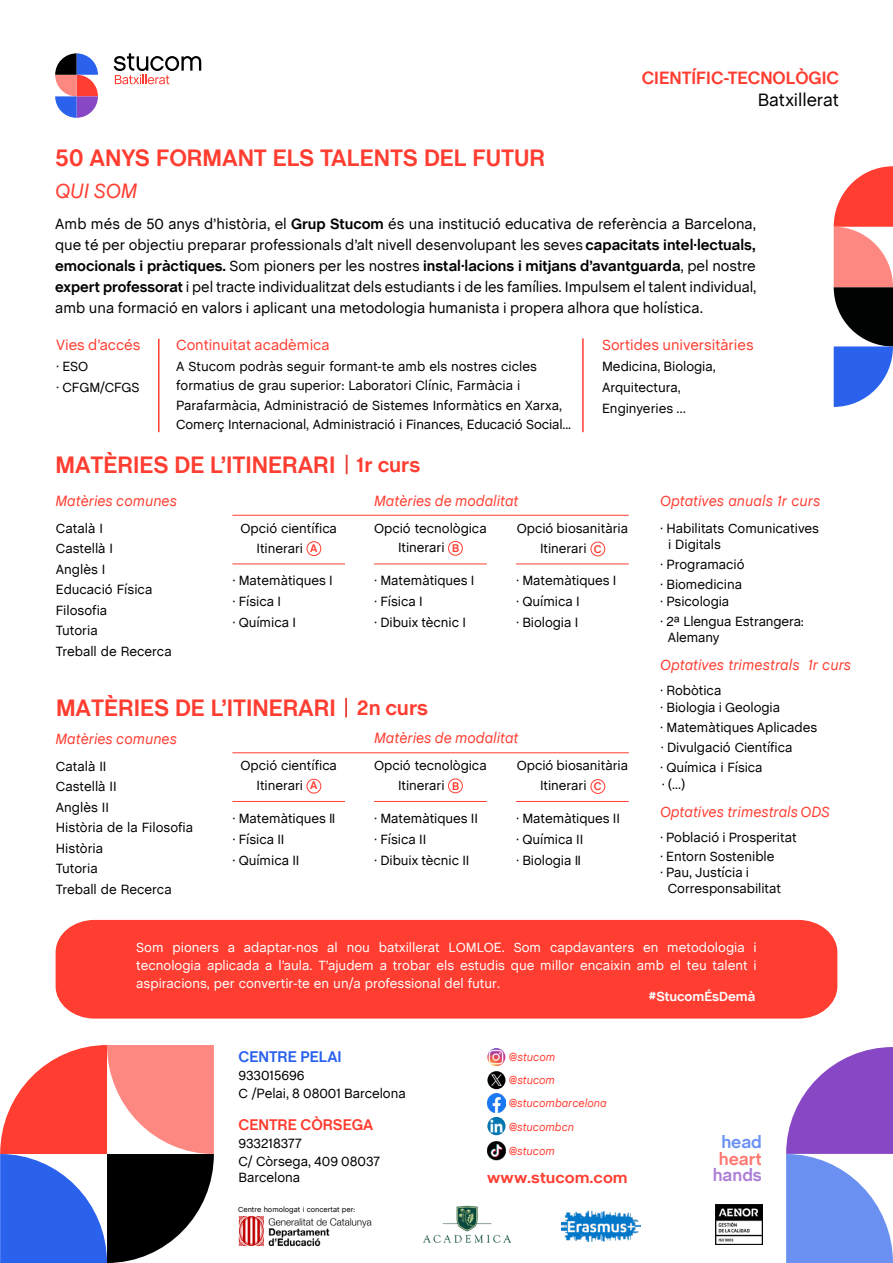
<style>
.page{position:relative;width:893px;height:1263px;background:#fff}
.page>*{position:absolute;margin:0;border:0;box-sizing:border-box;transform-origin:0 0}
.t1{font:700 24px "Chalet";color:#ff3d31}
.t2{font:700 21px "Chalet";letter-spacing:-.005em;color:#ff3d31}
.t3{font:italic 21px "Chalet";letter-spacing:-.005em;color:#ff3d31}
.t4{font:700 18px "Chalet";color:#ff3d31}
.t5{font:18px "Chalet";color:#000}
.t6{font:700 17.4px "Chalet";color:#ff3d31}
.t7{font:700 17.4px "Chalet";color:#8847c4}
.t8{font:700 17.4px "Chalet";color:#2a61ed}
.t9{font:700 15.6px "Chalet";color:#ff3d31;scale:1.08 1}
.t10{font:700 15.6px "Chalet";color:#ff3d31}
.t11{font:700 15.6px "Chalet";color:#2a61ed}
.t12{font:15px/21px "Chalet";color:#000;text-align:justify}
.t13{font:italic 15px "Chalet";color:#ff3d31}
.t14{font:15px "Chalet";color:#ff3d31}
.t15{font:13.5px/21px "Chalet";color:#000}
.t16{font:13.5px/18px "Chalet";color:#fff;text-align:justify}
.t17{font:700 13.35px "Chalet";color:#fff}
.t18{font:italic 11.55px/23.2px "Chalet";color:#ff3d31}
.t19{font:7.5px "Chalet";color:#000}
.s1{font-weight:700}
.s2{font-weight:700;font-size:11.25px;color:#ff3d31}
</style>
<div class="page">
<svg style="left:834px;top:166px;width:59px;height:241px"></svg>
<hr style="left:158px;top:339px;width:1px;height:93px;background:#ff3d31">
<hr style="left:582px;top:338px;width:2px;height:94px;background:#ff3d31">
<svg style="left:346px;top:455px;width:2px;height:19px"></svg>
<svg style="left:345px;top:698px;width:2px;height:19px"></svg>
<hr style="left:374px;top:563px;width:113px;height:1px;background:#ff3d31">
<hr style="left:232px;top:515px;width:397px;height:1px;background:#ff3d31">
<hr style="left:232px;top:563px;width:113px;height:1px;background:#ff3d31">
<hr style="left:516px;top:563px;width:113px;height:1px;background:#ff3d31">
<div style="left:307px;top:541px;width:14px;height:15px;border:1px solid #ff3d31;border-radius:50%"></div>
<div style="left:448px;top:541px;width:15px;height:15px;border:1px solid #ff3d31;border-radius:50%"></div>
<div style="left:591px;top:542px;width:14px;height:14px;border:1px solid #ff3d31;border-radius:50%"></div>
<hr style="left:374px;top:801px;width:113px;height:1px;background:#ff3d31">
<hr style="left:232px;top:752px;width:397px;height:1px;background:#ff3d31">
<hr style="left:232px;top:801px;width:113px;height:1px;background:#ff3d31">
<hr style="left:516px;top:801px;width:113px;height:1px;background:#ff3d31">
<div style="left:307px;top:779px;width:14px;height:14px;border:1px solid #ff3d31;border-radius:50%"></div>
<div style="left:448px;top:778px;width:15px;height:15px;border:1px solid #ff3d31;border-radius:50%"></div>
<div style="left:591px;top:779px;width:14px;height:15px;border:1px solid #ff3d31;border-radius:50%"></div>
<svg style="left:55px;top:53px;width:43px;height:65px"></svg>
<svg style="left:114px;top:53px;width:87px;height:31px"></svg>
<div style="left:56px;top:920px;width:781px;height:98px;background:#ff3d31"></div>
<svg style="left:786px;top:1047px;width:107px;height:216px"></svg>
<svg style="left:0;top:1045px;width:214px;height:218px"></svg>
<img style="left:715px;top:1205px;width:47px;height:39px">
<img style="left:561px;top:1210px;width:79px;height:33px">
<img style="left:238px;top:1215px;width:134px;height:31px">
<img style="left:423px;top:1205px;width:87px;height:37px">
<img style="left:487px;top:1071px;width:18px;height:18px;border-radius:9px">
<img style="left:487px;top:1048px;width:18px;height:18px;border-radius:9px">
<img style="left:487px;top:1094px;width:18px;height:18px">
<img style="left:487px;top:1117px;width:19px;height:18px;border-radius:9px">
<img style="left:487px;top:1142px;width:19px;height:18px">
<h1 class="t1" style="left:55px;top:144px;width:492px">50 ANYS FORMANT ELS TALENTS DEL FUTUR</h1>
<h2 class="t3" style="left:55px;top:178px;width:84px">QUI SOM</h2>
<h3 class="t4" style="left:642px;top:67px;width:199px">CIENTÍFIC-TECNOLÒGIC</h3>
<h3 class="t5" style="left:758px;top:86px;width:83px">Batxillerat</h3>
<p class="t12" style="left:55px;top:212px;width:703px">Amb més de 50 anys d’història, el <span class="s1">Grup Stucom</span> és una institució educativa de referència a Barcelona, que té per objectiu preparar professionals d’alt nivell desenvolupant les seves <span class="s1">capacitats intel·lectuals, emocionals i pràctiques.</span> Som pioners per les nostres <span class="s1">instal·lacions i mitjans d’avantguarda</span>, pel nostre <span class="s1">expert professorat</span> i pel tracte individualitzat dels estudiants i de les famílies. Impulsem el talent individual, amb una formació en valors i aplicant una metodologia humanista i propera alhora que holística.</p>
<p class="t14" style="left:56px;top:333px;width:86px">Vies d’accés</p>
<p class="t15" style="left:56px;top:355px;width:85px">· ESO<br>· CFGM/CFGS</p>
<p class="t14" style="left:176px;top:333px;width:155px">Continuitat acadèmica</p>
<p class="t15" style="left:176px;top:355px;width:396px;line-height:19.5px">A Stucom podràs seguir formant-te amb els nostres cicles formatius de grau superior: Laboratori Clínic, Farmàcia i Parafarmàcia, Administració de Sistemes Informàtics en Xarxa, Comerç Internacional, Administració i Finances, Educació Social...</p>
<h1 class="t1" style="left:56px;top:451px;width:281px">MATÈRIES DE L’ITINERARI</h1>
<h2 class="t2" style="left:356px;top:453px;width:66px">1r curs</h2>
<p class="t14" style="left:602px;top:332px;width:153px">Sortides universitàries</p>
<p class="t15" style="left:602px;top:354px;width:115px">Medicina, Biologia,<br>Arquitectura,<br>Enginyeries …</p>
<p class="t13" style="left:56px;top:492px;width:123px">Matèries comunes</p>
<p class="t15" style="left:56px;top:517px;width:117px;line-height:20.5px">Català I<br>Castellà I<br>Anglès I<br>Educació Física<br>Filosofia<br>Tutoria<br>Treball de Recerca</p>
<p class="t13" style="left:374px;top:492px;width:146px">Matèries de modalitat</p>
<p class="t15" style="left:241px;top:516px;width:98px">Opció científica</p>
<p class="t15" style="left:374px;top:516px;width:114px">Opció tecnològica</p>
<p class="t15" style="left:374px;top:569px;width:102px">· Matemàtiques I · Física I<br>· Dibuix tècnic I</p>
<p class="t15" style="left:517px;top:517px;width:113px">Opció biosanitària</p>
<p class="t15" style="left:516px;top:569px;width:102px">· Matemàtiques I · Química I<br>· Biologia I</p>
<p class="t15" style="left:257px;top:536px;width:63px">Itinerari <span class="s2">A</span></p>
<p class="t15" style="left:398px;top:536px;width:63px">Itinerari <span class="s2">B</span></p>
<p class="t15" style="left:540px;top:536px;width:63px">Itinerari <span class="s2">C</span></p>
<p class="t15" style="left:232px;top:569px;width:102px">· Matemàtiques I · Física I<br>· Química I</p>
<h1 class="t1" style="left:56px;top:693px;width:281px">MATÈRIES DE L’ITINERARI</h1>
<h2 class="t2" style="left:357px;top:696px;width:73px">2n curs</h2>
<p class="t13" style="left:56px;top:730px;width:123px">Matèries comunes</p>
<p class="t15" style="left:56px;top:754px;width:139px;line-height:20.5px">Català II<br>Castellà II<br>Anglès II<br>Història de la Filosofia<br>Història<br>Tutoria<br>Treball de Recerca</p>
<p class="t13" style="left:374px;top:729px;width:146px">Matèries de modalitat</p>
<p class="t15" style="left:241px;top:754px;width:98px">Opció científica</p>
<p class="t15" style="left:374px;top:754px;width:114px">Opció tecnològica</p>
<p class="t15" style="left:374px;top:806px;width:105px">· Matemàtiques II · Física II<br>· Dibuix tècnic II</p>
<p class="t15" style="left:517px;top:754px;width:113px">Opció biosanitària</p>
<p class="t15" style="left:516px;top:806px;width:105px">· Matemàtiques II · Química II<br>· Biologia II</p>
<p class="t15" style="left:257px;top:774px;width:63px">Itinerari <span class="s2">A</span></p>
<p class="t15" style="left:398px;top:774px;width:63px">Itinerari <span class="s2">B</span></p>
<p class="t15" style="left:540px;top:774px;width:63px">Itinerari <span class="s2">C</span></p>
<p class="t15" style="left:232px;top:806px;width:105px">· Matemàtiques II · Física II<br>· Química II</p>
<p class="t13" style="left:660px;top:492px;width:162px">Optatives anuals 1r curs</p>
<p class="t15" style="left:668px;top:519px;width:152px;line-height:16.2px;text-indent:-8px">· Habilitats Comunicatives i Digitals</p>
<p class="t15" style="left:660px;top:553px;width:86px;line-height:20.1px">· Programació · Biomedicina</p>
<p class="t15" style="left:660px;top:590px;width:145px;line-height:20.1px">· Psicologia<br>· 2ª Llengua Estrangera:</p>
<p class="t15" style="left:668px;top:626px;width:53px">Alemany</p>
<p class="t13" style="left:660px;top:656px;width:193px">Optatives trimestrals 1r curs</p>
<p class="t15" style="left:660px;top:681px;width:121px;line-height:17px">· Robòtica<br>· Biologia i Geologia</p>
<p class="t15" style="left:660px;top:716px;width:159px;line-height:20.1px">· Matemàtiques Aplicades · Divulgació Científica<br>· Química i Física</p>
<p class="t15" style="left:662px;top:773px;width:25px">· (...)</p>
<p class="t13" style="left:660px;top:803px;width:171px">Optatives trimestrals ODS</p>
<p class="t15" style="left:660px;top:827px;width:138px;line-height:18.6px">· Població i Prosperitat · Entorn Sostenible</p>
<p class="t15" style="left:668px;top:863px;width:115px;line-height:16.2px;text-indent:-8px">· Pau, Justícia i<br>Corresponsabilitat</p>
<p class="t16" style="left:136px;top:937px;width:622px">Som pioners a adaptar-nos al nou batxillerat LOMLOE. Som capdavanters en metodologia i tecnologia aplicada a l’aula. T’ajudem a trobar els estudis que millor encaixin amb el teu talent i aspiracions, per convertir-te en un/a professional del futur.</p>
<p class="t17" style="left:649px;top:988px;width:108px">#StucomÉsDemà</p>
<p class="t11" style="left:238px;top:1047px;width:105px">CENTRE PELAI</p>
<p class="t15" style="left:238px;top:1065px;width:169px;line-height:18.3px">933015696<br>C /Pelai, 8 08001 Barcelona</p>
<p class="t10" style="left:238px;top:1115px;width:136px">CENTRE CÒRSEGA</p>
<p class="t15" style="left:238px;top:1133px;width:143px;line-height:18px">933218377<br>C/ Còrsega, 409 08037</p>
<p class="t15" style="left:238px;top:1166px;width:63px">Barcelona</p>
<p class="t19" style="left:238px;top:1203px;width:118px">Centre homologat i concertat per:</p>
<p class="t18" style="left:509px;top:1046px;width:48px">@stucom</p>
<p class="t18" style="left:509px;top:1092px;width:100px">@stucombarcelona @stucombcn</p>
<p class="t18" style="left:509px;top:1140px;width:48px">@stucom</p>
<p class="t18" style="left:509px;top:1069px;width:48px">@stucom</p>
<p class="t9" style="left:487px;top:1169px;width:132px">www.stucom.com</p>
<p class="t8" style="left:721px;top:1132px;width:42px">head</p>
<p class="t6" style="left:719px;top:1148px;width:45px">heart</p>
<p class="t7" style="left:713px;top:1165px;width:51px">hands</p>
</div>
